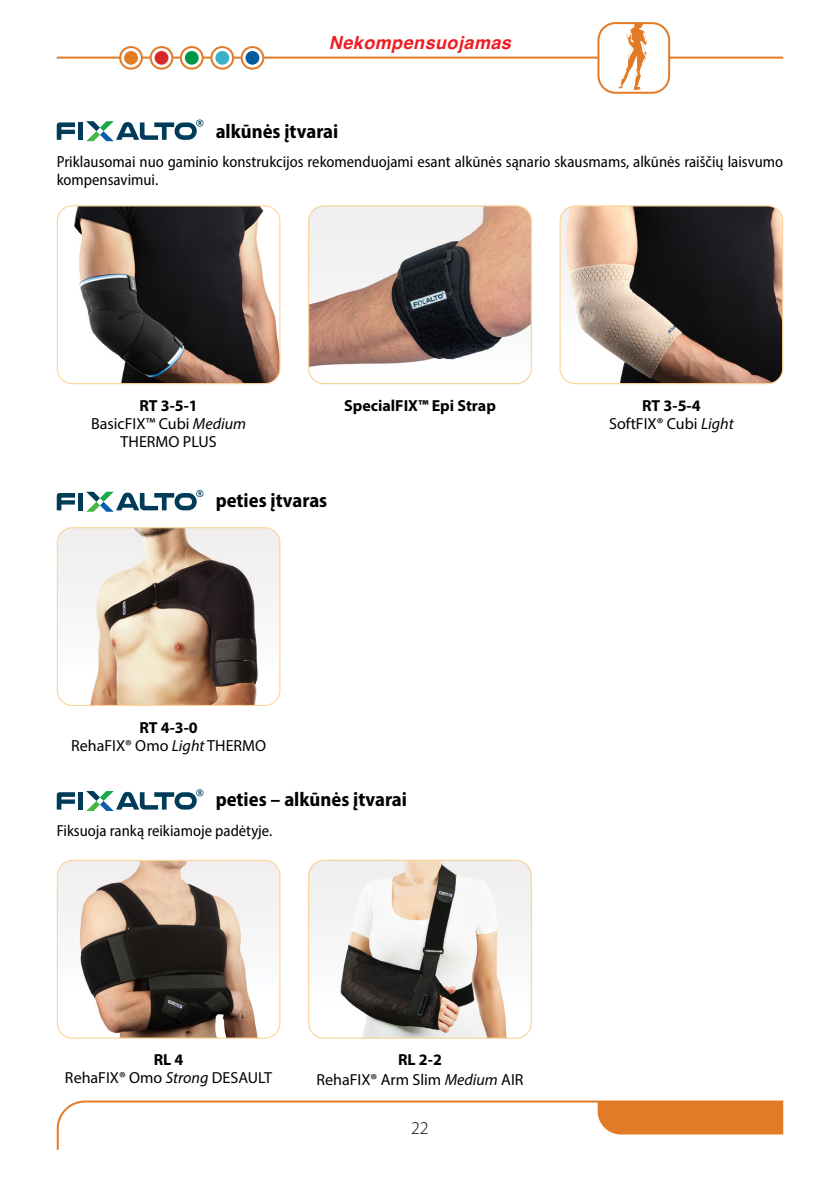
<style>
.page{position:relative;width:840px;height:1191px;background:#fff}
.page>*{position:absolute;margin:0;border:0;box-sizing:border-box;transform-origin:0 0}
.t1{font:700 semi-condensed 20px "Myriad Pro";color:#000}
.t2{font:italic 700 18px "Helvetica";letter-spacing:.025em;color:#ed1d24}
.t3{font:300 18px "Myriad Pro";color:#000}
.t4{font:semi-condensed 16px/18px "Myriad Pro";color:#000}
.t5{font:16px/18px "Myriad Pro";color:#000;text-align:center}
.t6{font:700 16px "Myriad Pro";color:#000}
.s1{font-weight:700}
.s2{font-style:italic}
</style>
<div class="page">
<svg style="left:57px;top:1100px;width:725px;height:49px"></svg>
<hr style="left:57px;top:57px;width:725px;height:2px;background:#e37a26">
<svg style="left:120px;top:47px;width:22px;height:22px"></svg>
<div style="left:119px;top:46px;width:24px;height:24px;border:2px solid #e37a26;border-radius:50%"></div>
<div style="left:124px;top:51px;width:14px;height:14px;background:#e37a26;border-radius:50%"></div>
<svg style="left:151px;top:47px;width:21px;height:22px"></svg>
<div style="left:150px;top:46px;width:23px;height:24px;border:2px solid #e37a26;border-radius:50%"></div>
<div style="left:154px;top:51px;width:14px;height:14px;background:#d92827;border-radius:50%"></div>
<svg style="left:181px;top:47px;width:21px;height:22px"></svg>
<div style="left:180px;top:46px;width:23px;height:24px;border:2px solid #e37a26;border-radius:50%"></div>
<div style="left:185px;top:51px;width:13px;height:14px;background:#009648;border-radius:50%"></div>
<svg style="left:211px;top:47px;width:22px;height:22px"></svg>
<div style="left:210px;top:46px;width:24px;height:24px;border:2px solid #e37a26;border-radius:50%"></div>
<div style="left:215px;top:51px;width:14px;height:14px;background:#3ab1c6;border-radius:50%"></div>
<svg style="left:241px;top:47px;width:22px;height:22px"></svg>
<div style="left:240px;top:46px;width:24px;height:24px;border:2px solid #e37a26;border-radius:50%"></div>
<div style="left:245px;top:51px;width:14px;height:14px;background:#035b9d;border-radius:50%"></div>
<div style="left:598px;top:23px;width:70px;height:70px;background:#fff;border-radius:17px"></div>
<div style="left:597px;top:22px;width:72px;height:72px;border:2px solid #e37a26;border-radius:17px"></div>
<svg style="left:617px;top:23px;width:29px;height:67px"></svg>
<img style="left:57px;top:207px;width:223px;height:176px">
<div style="left:57px;top:205px;width:223px;height:179px;border:1px solid #ffd497;border-radius:15px"></div>
<img style="left:57px;top:860px;width:223px;height:178px">
<div style="left:57px;top:860px;width:223px;height:178px;border:1px solid #ffd497;border-radius:15px"></div>
<img style="left:57px;top:529px;width:223px;height:175px">
<div style="left:57px;top:527px;width:223px;height:179px;border:1px solid #ffd497;border-radius:15px"></div>
<img style="left:561px;top:207px;width:221px;height:176px">
<div style="left:559px;top:205px;width:223px;height:179px;border:1px solid #ffd497;border-radius:15px"></div>
<img style="left:310px;top:207px;width:221px;height:177px">
<div style="left:308px;top:205px;width:223px;height:179px;border:1px solid #f7d196;border-radius:15px"></div>
<img style="left:308px;top:860px;width:223px;height:178px">
<div style="left:308px;top:860px;width:223px;height:178px;border:1px solid #f7d196;border-radius:15px"></div>
<svg style="left:57px;top:122px;width:18px;height:18px"></svg>
<div style="left:78px;top:122px;width:5px;height:18px;background:#003b59"></div>
<svg style="left:86px;top:119px;width:117px;height:22px"></svg>
<svg style="left:57px;top:493px;width:18px;height:17px"></svg>
<div style="left:78px;top:493px;width:5px;height:17px;background:#003b59"></div>
<svg style="left:86px;top:490px;width:117px;height:22px"></svg>
<svg style="left:57px;top:792px;width:18px;height:17px"></svg>
<div style="left:78px;top:792px;width:5px;height:17px;background:#003b59"></div>
<svg style="left:86px;top:789px;width:117px;height:22px"></svg>
<p class="t2" style="left:329px;top:32px;width:183px">Nekompensuojamas</p>
<p class="t1" style="left:215px;top:118px;width:124px">alkūnės įtvarai</p>
<p class="t4" style="left:57px;top:152px;width:727px">Priklausomai nuo gaminio konstrukcijos rekomenduojami esant alkūnės sąnario skausmams, alkūnės raiščių laisvumo kompensavimui.</p>
<p class="t5" style="left:91px;top:396px;width:156px"><span class="s1">RT 3-5-1<br></span>BasicFIX™ Cubi <span class="s2">Medium<br></span>THERMO PLUS</p>
<p class="t6" style="left:344px;top:395px;width:153px">SpecialFIX™ Epi Strap</p>
<p class="t1" style="left:215px;top:487px;width:113px">peties įtvaras</p>
<p class="t5" style="left:71px;top:718px;width:196px"><span class="s1">RT 4-3-0<br></span>RehaFIX® Omo <span class="s2">Light</span> THERMO</p>
<p class="t1" style="left:215px;top:786px;width:193px">peties – alkūnės įtvarai</p>
<p class="t4" style="left:57px;top:821px;width:217px">Fiksuoja ranką reikiamoje padėtyje.</p>
<p class="t5" style="left:65px;top:1050px;width:209px"><span class="s1">RL 4<br></span>RehaFIX® Omo <span class="s2">Strong</span> DESAULT</p>
<p class="t5" style="left:316px;top:1050px;width:208px;line-height:19.2px"><span class="s1">RL 2-2<br></span>RehaFIX® Arm Slim <span class="s2">Medium</span> AIR</p>
<p class="t3" style="left:411px;top:1117px;width:19px">22</p>
<p class="t5" style="left:608px;top:396px;width:126px"><span class="s1">RT 3-5-4<br></span>SoftFIX® Cubi <span class="s2">Light</span></p>
</div>
